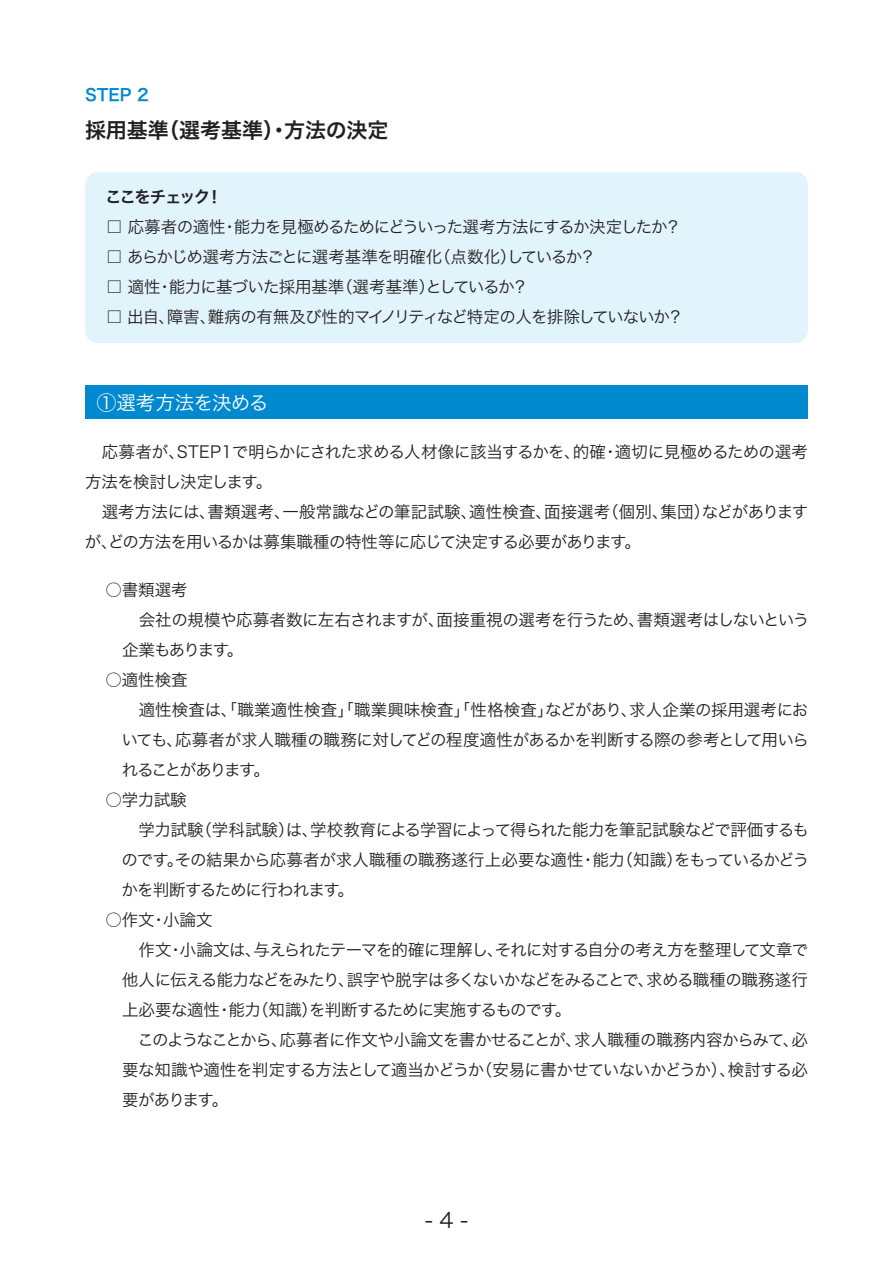
<style>
.page{position:relative;width:893px;height:1263px;background:#fff}
.page>*{position:absolute;margin:0;border:0;box-sizing:border-box;transform-origin:0 0}
.t1{font:21px "Hira Kaku Pro W6";color:#231f20}
.t2{font:21px "Hira Kaku Pro W3";color:#231f20}
.t3{font:19.5px "Hira Kaku Pro W3";letter-spacing:-.02em;color:#fff}
.t4{font:16.5px/30px "Hira Kaku Pro W3";letter-spacing:-.04em;color:#231f20}
.t5{font:16.5px/30px "Hira Kaku Pro W3";letter-spacing:-.02em;color:#231f20}
.t6{font:16.5px "Hira Kaku Pro W3";letter-spacing:-.06em;color:#231f20}
.t7{font:16.5px "Hira Kaku Pro W6";letter-spacing:-.11em;color:#231f20}
.t8{font:16.5px "Hira Kaku Pro W6";color:#0089cf}
</style>
<div class="page">
<div style="left:85px;top:385px;width:723px;height:34px;background:#0089cf"></div>
<div style="left:85px;top:172px;width:723px;height:171px;background:#e1f4fc;border-radius:13px"></div>
<p class="t8" style="left:85px;top:80px;width:65px">STEP 2</p>
<p class="t1" style="left:85px;top:111px;width:305px">採用基準（選考基準）・方法の決定</p>
<p class="t7" style="left:105px;top:182px;width:119px">ここをチェック！</p>
<p class="t6" style="left:106px;top:212px;width:577px">□ 応募者の適性・能力を見極めるためにどういった選考方法にするか決定したか？</p>
<p class="t4" style="left:106px;top:240px;width:492px">□ あらかじめ選考方法ごとに選考基準を明確化（点数化）しているか？</p>
<p class="t4" style="left:106px;top:270px;width:424px">□ 適性・能力に基づいた採用基準（選考基準）としているか？</p>
<p class="t4" style="left:106px;top:300px;width:579px">□ 出自、障害、難病の有無及び性的マイノリティなど特定の人を排除していないか？</p>
<p class="t3" style="left:97px;top:385px;width:173px">①選考方法を決める</p>
<p class="t4" style="left:85px;top:435px;width:725px">　応募者が、STEP1で明らかにされた求める人材像に該当するかを、的確・適切に見極めるための選考方法を検討し決定します。<br>　選考方法には、書類選考、一般常識などの筆記試験、適性検査、面接選考（個別、集団）などがありますが、どの方法を用いるかは募集職種の特性等に応じて決定する必要があります。</p>
<p class="t4" style="left:122px;top:573px;width:689px;text-indent:-17px">○書類選考<br>　会社の規模や応募者数に左右されますが、面接重視の選考を行うため、書類選考はしないという企業もあります。</p>
<p class="t5" style="left:121px;top:663px;width:689px;text-indent:-16px">○適性検査<br>　適性検査は、「職業適性検査」「職業興味検査」「性格検査」などがあり、求人企業の採用選考においても、応募者が求人職種の職務に対してどの程度適性があるかを判断する際の参考として用いられることがあります。</p>
<p class="t4" style="left:122px;top:783px;width:689px;text-indent:-16px">○学力試験<br>　学力試験（学科試験）は、学校教育による学習によって得られた能力を筆記試験などで評価するものです。その結果から応募者が求人職種の職務遂行上必要な適性・能力（知識）をもっているかどうかを判断するために行われます。</p>
<p class="t4" style="left:122px;top:903px;width:688px;text-indent:-17px">○作文・小論文<br>　作文・小論文は、与えられたテーマを的確に理解し、それに対する自分の考え方を整理して文章で他人に伝える能力などをみたり、誤字や脱字は多くないかなどをみることで、求める職種の職務遂行上必要な適性・能力（知識）を判断するために実施するものです。<br>　このようなことから、応募者に作文や小論文を書かせることが、求人職種の職務内容からみて、必要な知識や適性を判定する方法として適当かどうか（安易に書かせていないかどうか）、検討する必要があります。</p>
<p class="t2" style="left:425px;top:1201px;width:44px">- 4 -</p>
</div>
